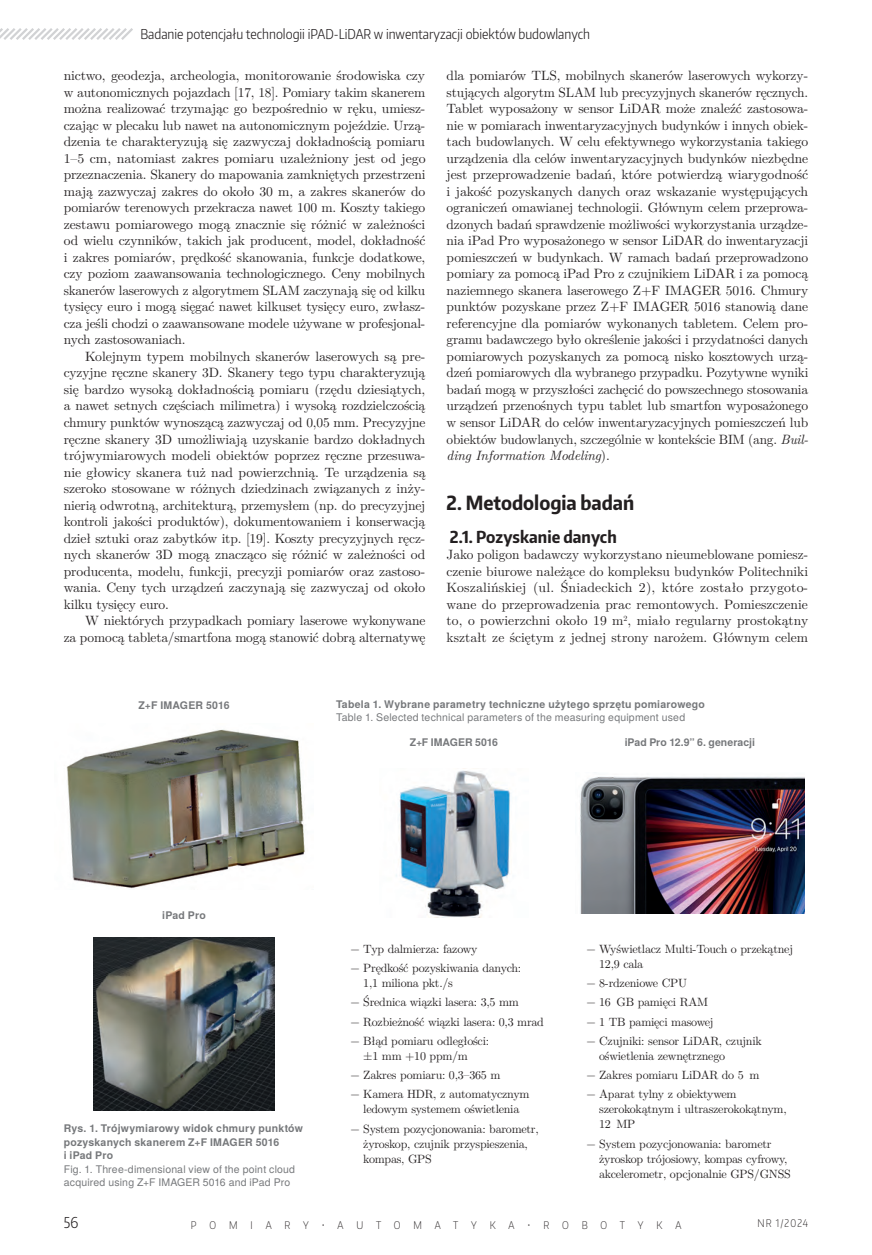
<style>
.page{position:relative;width:872px;height:1255px;background:#fff}
.page>*{position:absolute;margin:0;border:0;box-sizing:border-box;transform-origin:0 0}
.t1{font:700 19.5px "Encode Sans Condensed";color:#231f20}
.t2{font:700 16.5px "Encode Sans Condensed";letter-spacing:.005em;color:#231f20}
.t3{font:300 15px "Encode Sans Condensed";color:#231f20}
.t4{font:13.5px/16.5px "LM Roman 10";letter-spacing:-.01em;color:#231f20;text-align:justify}
.t5{font:300 13.5px "Encode Sans Condensed";color:#231f20}
.t6{font:12px/19.2px "LM Roman 10";letter-spacing:-.02em;color:#231f20}
.t7{font:700 10.5px/13.5px "Te X Gyre Heros";letter-spacing:.02em;color:#76787b}
.t8{font:10.5px/13.5px "Te X Gyre Heros";letter-spacing:.015em;color:#76787b}
.t9{font:200 10.5px "Encode Sans Condensed";letter-spacing:1.225em;color:#231f20}
.t10{font:700 10.5px "Te X Gyre Heros";color:#76787b}
.t11{font:700 10.5px "Te X Gyre Heros";letter-spacing:-.005em;color:#76787b}
.s1{font-style:italic}
</style>
<div class="page">
<img style="left:66px;top:729px;width:239px;height:160px">
<img style="left:93px;top:937px;width:182px;height:173px">
<img style="left:396px;top:768px;width:115px;height:149px">
<img style="left:580px;top:776px;width:224px;height:137px">
<svg style="left:0;top:28px;width:133px;height:12px"></svg>
<p class="t5" style="left:140px;top:25px;width:451px">Badanie potencjału technologii iPAD-LiDAR w inwentaryzacji obiektów budowlanych</p>
<p class="t4" style="left:64px;top:66px;width:363px">nictwo, geodezja, archeologia, monitorowanie środowiska czy w autonomicznych pojazdach [17, 18]. Pomiary takim skanerem można realizować trzymając go bezpośrednio w ręku, umiesz&shy;czając w plecaku lub nawet na autonomicznym pojeździe. Urzą&shy;dzenia te charakteryzują się zazwyczaj dokładnością pomiaru 1–5 cm, natomiast zakres pomiaru uzależniony jest od jego przeznaczenia. Skanery do mapowania zamkniętych przestrzeni mają zazwyczaj zakres do około 30 m, a zakres skanerów do pomiarów terenowych przekracza nawet 100 m. Koszty takiego zestawu pomiarowego mogą znacznie się różnić w zależności od wielu czynników, takich jak producent, model, dokładność i zakres pomiarów, prędkość skanowania, funkcje dodatkowe, czy poziom zaawansowania technologicznego. Ceny mobilnych skanerów laserowych z algorytmem SLAM zaczynają się od kilku tysięcy euro i mogą sięgać nawet kilkuset tysięcy euro, zwłasz&shy;cza jeśli chodzi o zaawansowane modele używane w profesjonal&shy;nych zastosowaniach.</p>
<p class="t4" style="left:64px;top:347px;width:363px;text-indent:21px">Kolejnym typem mobilnych skanerów laserowych są pre&shy;cyzyjne ręczne skanery 3D. Skanery tego typu charakteryzują się bardzo wysoką dokładnością pomiaru (rzędu dziesiątych, a nawet setnych częściach milimetra) i wysoką rozdzielczością chmury punktów wynoszącą zazwyczaj od 0,05 mm. Precyzyjne ręczne skanery 3D umożliwiają uzyskanie bardzo dokładnych trójwymiarowych modeli obiektów poprzez ręczne przesuwa&shy;nie głowicy skanera tuż nad powierzchnią. Te urządzenia są szeroko stosowane w różnych dziedzinach związanych z inży&shy;nierią odwrotną, architekturą, przemysłem (np. do precyzyjnej kontroli jakości produktów), dokumentowaniem i konserwacją dzieł sztuki oraz zabytków itp. [19]. Koszty precyzyjnych ręcz&shy;nych skanerów 3D mogą znacząco się różnić w zależności od producenta, modelu, funkcji, precyzji pomiarów oraz zastoso&shy;wania. Ceny tych urządzeń zaczynają się zazwyczaj od około kilku tysięcy euro.</p>
<p class="t4" style="left:64px;top:611px;width:363px;text-align:right">W niektórych przypadkach pomiary laserowe wykonywane<br>za pomocą tableta/smartfona mogą stanowić dobrą alternatywę</p>
<p class="t4" style="left:446px;top:66px;width:363px">dla pomiarów TLS, mobilnych skanerów laserowych wykorzy&shy;stujących algorytm SLAM lub precyzyjnych skanerów ręcznych.<br>Tablet wyposażony w sensor LiDAR może znaleźć zastosowa&shy;nie w pomiarach inwentaryzacyjnych budynków i innych obiek&shy;tach budowlanych. W celu efektywnego wykorzystania takiego urządzenia dla celów inwentaryzacyjnych budynków niezbędne jest przeprowadzenie badań, które potwierdzą wiarygodność i jakość pozyskanych danych oraz wskazanie występujących ograniczeń omawianej technologii. Głównym celem przeprowa&shy;dzonych badań sprawdzenie możliwości wykorzystania urządze&shy;nia iPad Pro wyposażonego w sensor LiDAR do inwentaryzacji pomieszczeń w budynkach. W ramach badań przeprowadzono pomiary za pomocą iPad Pro z czujnikiem LiDAR i za pomocą naziemnego skanera laserowego Z+F IMAGER 5016. Chmury punktów pozyskane przez Z+F IMAGER 5016 stanowią dane referencyjne dla pomiarów wykonanych tabletem. Celem pro&shy;gramu badawczego było określenie jakości i przydatności danych pomiarowych pozyskanych za pomocą nisko kosztowych urzą&shy;dzeń pomiarowych dla wybranego przypadku. Pozytywne wyniki badań mogą w przyszłości zachęcić do powszechnego stosowania urządzeń przenośnych typu tablet lub smartfon wyposażonego w sensor LiDAR do celów inwentaryzacyjnych pomieszczeń lub obiektów budowlanych, szczególnie w kontekście BIM (ang. <span class="s1">Buil&shy;ding Information Modeling</span>).</p>
<h1 class="t1" style="left:446px;top:489px;width:189px">2. Metodologia badań</h1>
<p class="t2" style="left:450px;top:525px;width:169px">2.1. Pozyskanie danych</p>
<p class="t4" style="left:446px;top:545px;width:363px">Jako poligon badawczy wykorzystano nieumeblowane pomiesz&shy;czenie biurowe należące do kompleksu budynków Politechniki Koszalińskiej (ul. Śniadeckich 2), które zostało przygoto&shy;wane do przeprowadzenia prac remontowych. Pomieszczenie to, o powierzchni około 19 m<sup>2</sup>, miało regularny prostokątny kształt ze ściętym z jednej strony narożem. Głównym celem</p>
<p class="t7" style="left:139px;top:698px;width:92px">Z+F IMAGER 5016</p>
<p class="t7" style="left:336px;top:696px;width:370px">Tabela 1. Wybrane parametry techniczne użytego sprzętu pomiarowego</p>
<p class="t8" style="left:336px;top:709px;width:351px">Table 1. Selected technical parameters of the measuring equipment used</p>
<p class="t11" style="left:410px;top:733px;width:89px">Z+F IMAGER 5016</p>
<p class="t10" style="left:624px;top:733px;width:132px">iPad Pro 12.9” 6. generacji</p>
<p class="t7" style="left:162px;top:907px;width:45px">iPad Pro</p>
<p class="t7" style="left:64px;top:1121px;width:241px">Rys. 1. Trójwymiarowy widok chmury punktów pozyskanych skanerem Z+F IMAGER 5016<br>i iPad Pro</p>
<p class="t8" style="left:64px;top:1161px;width:233px">Fig. 1. Three-dimensional view of the point cloud acquired using Z+F IMAGER 5016 and iPad Pro</p>
<p class="t6" style="left:350px;top:938px;width:172px">− Typ dalmierza: fazowy<br>− Prędkość pozyskiwania danych:</p>
<p class="t6" style="left:350px;top:972px;width:195px;text-indent:13px">1,1 miliona pkt./s<br>− Średnica wiązki lasera: 3,5 mm<br>− Rozbieżność wiązki lasera: 0,3 mrad − Błąd pomiaru odległości:</p>
<p class="t6" style="left:350px;top:1045px;width:180px;text-indent:13px">±1 mm +10 ppm/m<br>− Zakres pomiaru: 0,3–365 m<br>− Kamera HDR, z automatycznym</p>
<p class="t6" style="left:350px;top:1098px;width:190px;text-align:center">ledowym systemem oświetlenia<br>− System pozycjonowania: barometr,</p>
<p class="t6" style="left:363px;top:1134px;width:166px;line-height:15px">żyroskop, czujnik przyspieszenia, kompas, GPS</p>
<p class="t6" style="left:599px;top:940px;width:195px;line-height:15px;text-indent:-13px">− Wyświetlacz Multi-Touch o przekątnej<br>12,9 cala</p>
<p class="t6" style="left:586px;top:972px;width:177px">− 8-rdzeniowe CPU<br>− 16 GB pamięci RAM<br>− 1 TB pamięci masowej<br>− Czujniki: sensor LiDAR, czujnik</p>
<p class="t6" style="left:586px;top:1045px;width:174px;text-indent:13px">oświetlenia zewnętrznego<br>− Zakres pomiaru LiDAR do 5 m − Aparat tylny z obiektywem</p>
<p class="t6" style="left:599px;top:1100px;width:189px;line-height:15px">szerokokątnym i ultraszerokokątnym,<br>12 MP</p>
<p class="t6" style="left:599px;top:1134px;width:193px;line-height:15px;text-indent:-13px">− System pozycjonowania: barometr żyroskop trójosiowy, kompas cyfrowy, akcelerometr, opcjonalnie GPS/GNSS</p>
<p class="t3" style="left:64px;top:1212px;width:16px">56</p>
<p class="t9" style="left:191px;top:1217px;width:492px">POMIARY•AUTOMATYKA•ROBOTYKA</p>
<p class="t9" style="left:757px;top:1216px;width:52px">NR 1/2024</p>
</div>
